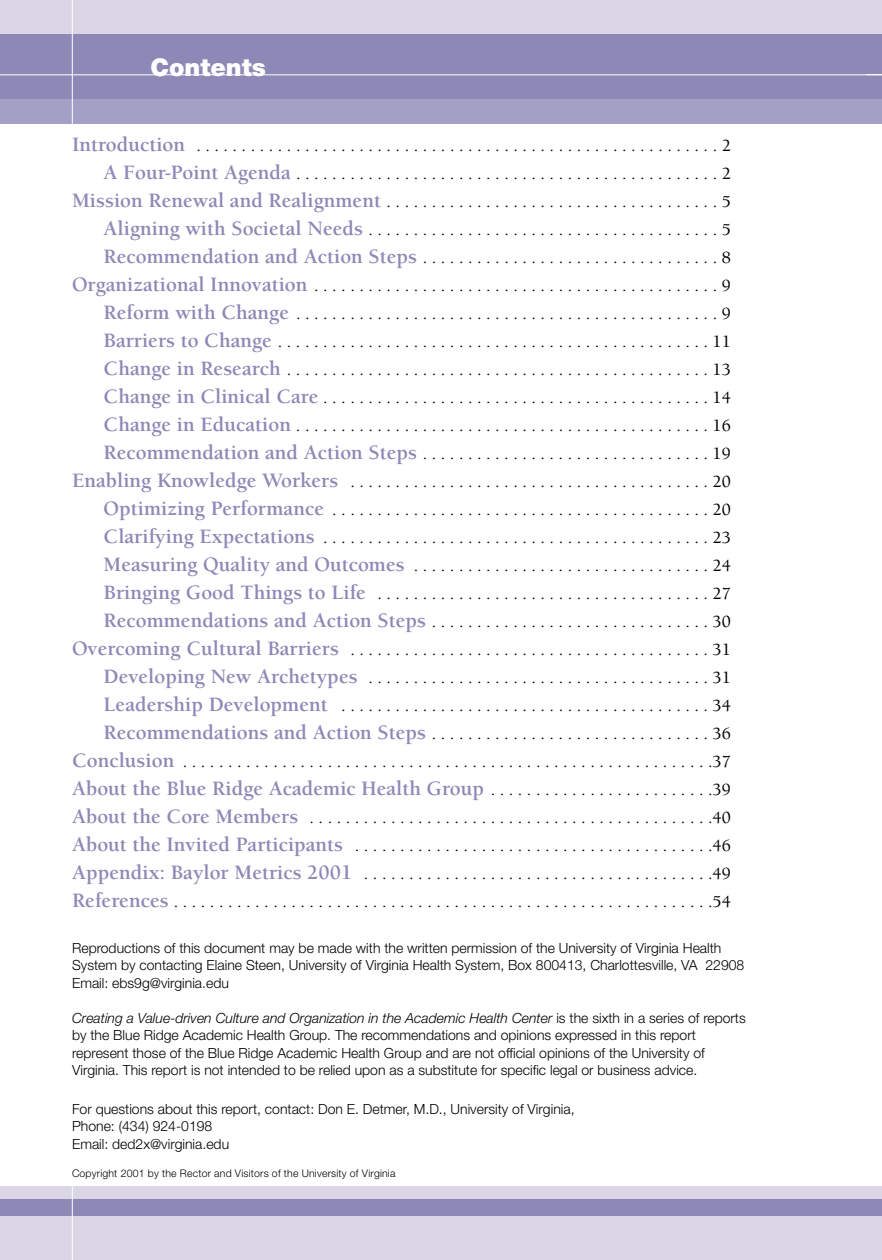
<style>
.page{position:relative;width:882px;height:1260px;background:#dad6e6}
.page>*{position:absolute;margin:0;border:0;box-sizing:border-box;transform-origin:0 0}
.t1{font:900 24.5px "Helvetica Neue";color:#fff}
.t2{font:700 21px "Berkeley";color:#8e88b6}
.t3{font:500 17.5px/28px "Berkeley";color:#000;text-align:right}
.t4{font:300 14px/17.5px "Helvetica Neue";color:#000}
.t5{font:300 10.5px "Helvetica Neue";letter-spacing:.015em;color:#000}
.s1{font-weight:700;font-size:21px;color:#8e88b6}
.s2{font-weight:500;font-size:17.5px;color:#000}
.s3{font-style:italic}
</style>
<div class="page">
<div style="left:0;top:34px;width:882px;height:66px;background:#8e88b6"></div>
<div style="left:0;top:113px;width:882px;height:1073px;background:#fff"></div>
<div style="left:0;top:1199px;width:882px;height:17px;background:#8e88b6"></div>
<div style="left:0;top:100px;width:882px;height:24px;background:#a49fc5"></div>
<hr style="left:72px;top:0;width:1px;height:1260px;background:#fff">
<hr style="left:0;top:75px;width:882px;height:1px;background:#fff">
<svg style="left:866px;top:74px;width:16px;height:1px"></svg>
<h1 class="t1" style="left:151px;top:58px;width:117px">Contents</h1>
<p class="t3" style="left:72px;top:134px;width:660px"><span class="s1">Introduction</span> . . . . . . . . . . . . . . . . . . . . . . . . . . . . . . . . . . . . . . . . . . . . . . . . . . . . . . . . . . 2<br><span class="s1">A Four-Point Agenda</span> . . . . . . . . . . . . . . . . . . . . . . . . . . . . . . . . . . . . . . . . . . . . . . . 2<br><span class="s1">Mission Renewal and Realignment</span> . . . . . . . . . . . . . . . . . . . . . . . . . . . . . . . . . . . . . 5<br><span class="s1">Aligning with Societal Needs</span> . . . . . . . . . . . . . . . . . . . . . . . . . . . . . . . . . . . . . . . 5<br><span class="s1">Recommendation and Action Steps</span> . . . . . . . . . . . . . . . . . . . . . . . . . . . . . . . . . 8<br><span class="s1">Organizational Innovation</span> . . . . . . . . . . . . . . . . . . . . . . . . . . . . . . . . . . . . . . . . . . . . . 9<br><span class="s1">Reform with Change</span> . . . . . . . . . . . . . . . . . . . . . . . . . . . . . . . . . . . . . . . . . . . . . . . 9<br><span class="s1">Barriers to Change</span> . . . . . . . . . . . . . . . . . . . . . . . . . . . . . . . . . . . . . . . . . . . . . . . . 11<br><span class="s1">Change in Research</span> . . . . . . . . . . . . . . . . . . . . . . . . . . . . . . . . . . . . . . . . . . . . . . . 13<br><span class="s1">Change in Clinical Care</span> . . . . . . . . . . . . . . . . . . . . . . . . . . . . . . . . . . . . . . . . . . . 14<br><span class="s1">Change in Education</span> . . . . . . . . . . . . . . . . . . . . . . . . . . . . . . . . . . . . . . . . . . . . . . 16<br><span class="s1">Recommendation and Action Steps</span> . . . . . . . . . . . . . . . . . . . . . . . . . . . . . . . . 19<br><span class="s1">Enabling Knowledge Workers</span> . . . . . . . . . . . . . . . . . . . . . . . . . . . . . . . . . . . . . . . . 20<br><span class="s1">Optimizing Performance</span> . . . . . . . . . . . . . . . . . . . . . . . . . . . . . . . . . . . . . . . . . . 20<br><span class="s1">Clarifying Expectations</span> . . . . . . . . . . . . . . . . . . . . . . . . . . . . . . . . . . . . . . . . . . . 23<br><span class="s1">Measuring Quality and Outcomes</span> . . . . . . . . . . . . . . . . . . . . . . . . . . . . . . . . . 24<br><span class="s1">Bringing Good Things to Life</span> . . . . . . . . . . . . . . . . . . . . . . . . . . . . . . . . . . . . . 27<br><span class="s1">Recommendations and Action Steps</span> . . . . . . . . . . . . . . . . . . . . . . . . . . . . . . . 30<br><span class="s1">Overcoming Cultural Barriers</span> . . . . . . . . . . . . . . . . . . . . . . . . . . . . . . . . . . . . . . . . 31<br><span class="s1">Developing New Archetypes</span> . . . . . . . . . . . . . . . . . . . . . . . . . . . . . . . . . . . . . . 31<br><span class="s1">Leadership Development</span> . . . . . . . . . . . . . . . . . . . . . . . . . . . . . . . . . . . . . . . . . 34<br><span class="s1">Recommendations and Action Steps</span> . . . . . . . . . . . . . . . . . . . . . . . . . . . . . . . 36<br><span class="s1">Conclusion</span> . . . . . . . . . . . . . . . . . . . . . . . . . . . . . . . . . . . . . . . . . . . . . . . . . . . . . . . . . . .37</p>
<p class="t2" style="left:72px;top:781px;width:660px">About the Blue Ridge Academic Health Group <span class="s2">. . . . . . . . . . . . . . . . . . . . . . . . .39</span></p>
<p class="t3" style="left:72px;top:806px;width:660px;text-align:justify"><span class="s1">About the Core Members</span> . . . . . . . . . . . . . . . . . . . . . . . . . . . . . . . . . . . . . . . . . . . . .40<br><span class="s1">About the Invited Participants</span> . . . . . . . . . . . . . . . . . . . . . . . . . . . . . . . . . . . . . . . .46<br><span class="s1">Appendix: Baylor Metrics 2001</span> . . . . . . . . . . . . . . . . . . . . . . . . . . . . . . . . . . . . . . .49<br><span class="s1">References</span> . . . . . . . . . . . . . . . . . . . . . . . . . . . . . . . . . . . . . . . . . . . . . . . . . . . . . . . . . . . .54</p>
<p class="t4" style="left:72px;top:941px;width:674px">Reproductions of this document may be made with the written permission of the University of Virginia Health<br>System by contacting Elaine Steen, University of Virginia Health System, Box 800413, Charlottesville, VA 22908<br>Email: ebs9g@virginia.edu</p>
<p class="t4" style="left:72px;top:1011px;width:675px"><span class="s3">Creating a Value-driven Culture and Organization in the Academic Health Center</span> is the sixth in a series of reports by the Blue Ridge Academic Health Group. The recommendations and opinions expressed in this report represent those of the Blue Ridge Academic Health Group and are not official opinions of the University of Virginia. This report is not intended to be relied upon as a substitute for specific legal or business advice.</p>
<p class="t4" style="left:72px;top:1102px;width:504px">For questions about this report, contact: Don E. Detmer, M.D., University of Virginia,<br>Phone: (434) 924-0198<br>Email: ded2x@virginia.edu</p>
<p class="t5" style="left:72px;top:1169px;width:325px">Copyright 2001 by the Rector and Visitors of the University of Virginia</p>
</div>
